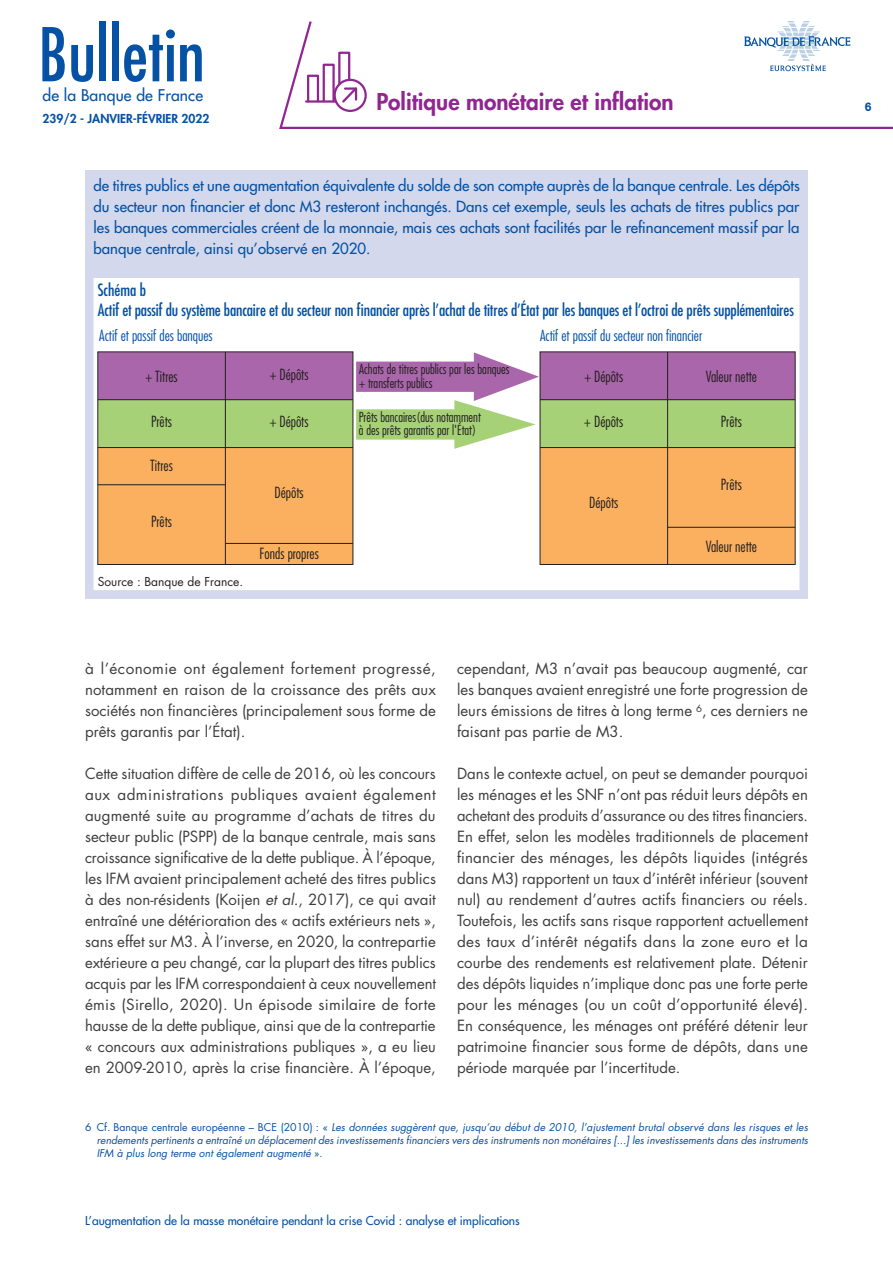
<style>
.page{position:relative;width:893px;height:1263px;background:#fff}
.page>*{position:absolute;margin:0;border:0;box-sizing:border-box;transform-origin:0 0}
.t1{font:condensed 72px "Futura Std";color:#0551a4}
.t2{font:800 22.5px "Futura Std";color:#90268f}
.t3{font:condensed 16.5px/19.8px "Futura Std";letter-spacing:-.01em;color:#0551a4}
.t4{font:500 15.75px "Futura Std";letter-spacing:.01em;color:#0551a4}
.t5{font:15px/21px "Futura Std";color:#3e3e3f;text-align:justify}
.t6{font:500 15px/21px "Futura Std";color:#0551a4;text-align:justify}
.t7{font:300 condensed 15px "Futura Std";color:#231f20}
.t8{font:300 condensed 15px "Futura Std";color:#0551a4}
.t9{font:300 condensed 13.5px/13.5px "Futura Std";color:#231f20}
.t10{font:500 12px "Futura Std";color:#0551a4}
.t11{font:800 12px "Futura Std";color:#0551a4}
.t12{font:12px "Futura Std";color:#231f20}
.t13{font:800 12px "Helvetica Neue LT Std";color:#0551a4;scale:.9 1}
.t14{font:italic 10.5px/12.6px "Futura Std";color:#0551a4;text-align:justify}
.s1{font-style:italic}
.s2{font-style:normal}
</style>
<div class="page">
<svg style="left:279px;top:21px;width:614px;height:108px"></svg>
<svg style="left:744px;top:22px;width:106px;height:49px"></svg>
<hr style="left:306px;top:100px;width:29px;height:3px;background:#90268f">
<div style="left:307px;top:75px;width:12px;height:27px;border:2px solid #90268f"></div>
<div style="left:323px;top:64px;width:12px;height:38px;border:2px solid #90268f"></div>
<div style="left:334px;top:79px;width:33px;height:33px;border:2px solid #90268f;border-radius:50%"></div>
<svg style="left:337px;top:51px;width:22px;height:54px"></svg>
<div style="left:85px;top:170px;width:723px;height:429px;background:#d4d8ec"></div>
<div style="left:94px;top:278px;width:705px;height:312px;background:#fff"></div>
<div style="left:225px;top:352px;width:128px;height:48px;background:#a966aa"></div>
<div style="left:225px;top:400px;width:128px;height:47px;background:#a6d176"></div>
<div style="left:98px;top:352px;width:127px;height:48px;background:#a966aa"></div>
<div style="left:98px;top:400px;width:127px;height:47px;background:#a6d176"></div>
<div style="left:225px;top:447px;width:128px;height:96px;background:#fab05f"></div>
<div style="left:98px;top:447px;width:127px;height:38px;background:#fab05f"></div>
<div style="left:98px;top:485px;width:127px;height:79px;background:#fab05f"></div>
<div style="left:225px;top:543px;width:128px;height:21px;background:#fab05f"></div>
<svg style="left:356px;top:352px;width:183px;height:97px;background:#cdc5c0"></svg>
<div style="left:540px;top:352px;width:128px;height:48px;background:#a966aa"></div>
<div style="left:540px;top:400px;width:128px;height:47px;background:#a6d176"></div>
<div style="left:668px;top:400px;width:127px;height:47px;background:#a6d176"></div>
<div style="left:540px;top:447px;width:128px;height:117px;background:#fab05f"></div>
<div style="left:668px;top:447px;width:127px;height:80px;background:#fab05f"></div>
<div style="left:668px;top:352px;width:127px;height:48px;background:#a966aa"></div>
<div style="left:668px;top:527px;width:127px;height:37px;background:#fab05f"></div>
<hr style="left:225px;top:352px;width:1px;height:212px;background:#231f20">
<hr style="left:98px;top:399px;width:255px;height:1px;background:#231f20">
<hr style="left:98px;top:447px;width:255px;height:1px;background:#231f20">
<hr style="left:98px;top:484px;width:127px;height:1px;background:#231f20">
<hr style="left:225px;top:543px;width:128px;height:1px;background:#231f20">
<hr style="left:667px;top:352px;width:1px;height:212px;background:#231f20">
<hr style="left:540px;top:399px;width:255px;height:1px;background:#231f20">
<hr style="left:540px;top:447px;width:255px;height:1px;background:#231f20">
<hr style="left:668px;top:527px;width:127px;height:1px;background:#231f20">
<h1 class="t1" style="left:38px;top:12px;width:168px">Bulletin</h1>
<p class="t4" style="left:43px;top:86px;width:162px">de la Banque de France</p>
<p class="t11" style="left:43px;top:111px;width:168px">239/2 - JANVIER-FÉVRIER 2022</p>
<h2 class="t2" style="left:376px;top:88px;width:299px">Politique monétaire et inflation</h2>
<p class="t13" style="left:865px;top:99px;width:9px">6</p>
<p class="t6" style="left:94px;top:175px;width:708px">de titres publics et une augmentation équivalente du solde de son compte auprès de la banque centrale. Les dépôts du secteur non financier et donc M3 resteront inchangés. Dans cet exemple, seuls les achats de titres publics par les banques commerciales créent de la monnaie, mais ces achats sont facilités par le refinancement massif par la banque centrale, ainsi qu’observé en 2020.</p>
<p class="t3" style="left:98px;top:280px;width:698px">Schéma b<br>Actif et passif du système bancaire et du secteur non financier après l’achat de titres d’État par les banques et l’octroi de prêts supplémentaires</p>
<p class="t8" style="left:99px;top:327px;width:115px">Actif et passif des banques</p>
<p class="t8" style="left:540px;top:327px;width:164px">Actif et passif du secteur non financier</p>
<p class="t7" style="left:145px;top:368px;width:34px">+ Titres</p>
<p class="t7" style="left:151px;top:413px;width:22px">Prêts</p>
<p class="t7" style="left:150px;top:456px;width:24px">Titres</p>
<p class="t7" style="left:151px;top:512px;width:22px">Prêts</p>
<p class="t12" style="left:98px;top:574px;width:147px">Source : Banque de France.</p>
<p class="t7" style="left:270px;top:365px;width:40px">+ Dépôts</p>
<p class="t7" style="left:270px;top:413px;width:40px">+ Dépôts</p>
<p class="t7" style="left:275px;top:484px;width:31px">Dépôts</p>
<p class="t7" style="left:259px;top:544px;width:61px">Fonds propres</p>
<p class="t9" style="left:359px;top:363px;width:152px">Achats de titres publics par les banques + transferts publics</p>
<p class="t9" style="left:359px;top:410px;width:124px">Prêts bancaires(dus notamment à des prêts garantis par l'État)</p>
<p class="t7" style="left:706px;top:368px;width:53px">Valeur nette</p>
<p class="t7" style="left:584px;top:368px;width:40px">+ Dépôts</p>
<p class="t7" style="left:584px;top:413px;width:40px">+ Dépôts</p>
<p class="t7" style="left:721px;top:413px;width:22px">Prêts</p>
<p class="t7" style="left:589px;top:493px;width:31px">Dépôts</p>
<p class="t7" style="left:721px;top:475px;width:22px">Prêts</p>
<p class="t7" style="left:706px;top:538px;width:53px">Valeur nette</p>
<p class="t5" style="left:85px;top:658px;width:352px">à l’économie ont également fortement progressé, notamment en raison de la croissance des prêts aux sociétés non financières (principalement sous forme de prêts garantis par l’État).</p>
<p class="t5" style="left:85px;top:763px;width:353px">Cette situation diffère de celle de 2016, où les concours aux administrations publiques avaient également augmenté suite au programme d’achats de titres du secteur public (PSPP) de la banque centrale, mais sans croissance significative de la dette publique. À l’époque, les IFM avaient principalement acheté des titres publics à des non‑résidents (Koijen <span class="s1">et al.</span>, 2017), ce qui avait entraîné une détérioration des « actifs extérieurs nets », sans effet sur M3. À l’inverse, en 2020, la contrepartie extérieure a peu changé, car la plupart des titres publics acquis par les IFM correspondaient à ceux nouvellement émis (Sirello, 2020). Un épisode similaire de forte hausse de la dette publique, ainsi que de la contrepartie « concours aux administrations publiques », a eu lieu en 2009‑2010, après la crise financière. À l’époque,</p>
<p class="t5" style="left:457px;top:658px;width:352px">cependant, M3 n’avait pas beaucoup augmenté, car les banques avaient enregistré une forte progression de leurs émissions de titres à long terme <sup>6</sup>, ces derniers ne faisant pas partie de M3.</p>
<p class="t5" style="left:457px;top:763px;width:353px">Dans le contexte actuel, on peut se demander pourquoi les ménages et les SNF n’ont pas réduit leurs dépôts en achetant des produits d’assurance ou des titres financiers.<br>En effet, selon les modèles traditionnels de placement financier des ménages, les dépôts liquides (intégrés dans M3) rapportent un taux d’intérêt inférieur (souvent nul) au rendement d’autres actifs financiers ou réels.<br>Toutefois, les actifs sans risque rapportent actuellement des taux d’intérêt négatifs dans la zone euro et la courbe des rendements est relativement plate. Détenir des dépôts liquides n’implique donc pas une forte perte pour les ménages (ou un coût d’opportunité élevé).<br>En conséquence, les ménages ont préféré détenir leur patrimoine financier sous forme de dépôts, dans une période marquée par l’incertitude.</p>
<p class="t14" style="left:97px;top:1121px;width:713px;text-indent:-12px"><span class="s2">6 Cf. Banque centrale européenne – BCE (2010) : «</span> Les données suggèrent que, jusqu’au début de 2010, l’ajustement brutal observé dans les risques et les rendements pertinents a entraîné un déplacement des investissements financiers vers des instruments non monétaires [...] les investissements dans des instruments IFM à plus long terme ont également augmenté <span class="s2">».</span></p>
<p class="t10" style="left:85px;top:1213px;width:436px">L’augmentation de la masse monétaire pendant la crise Covid : analyse et implications</p>
</div>
